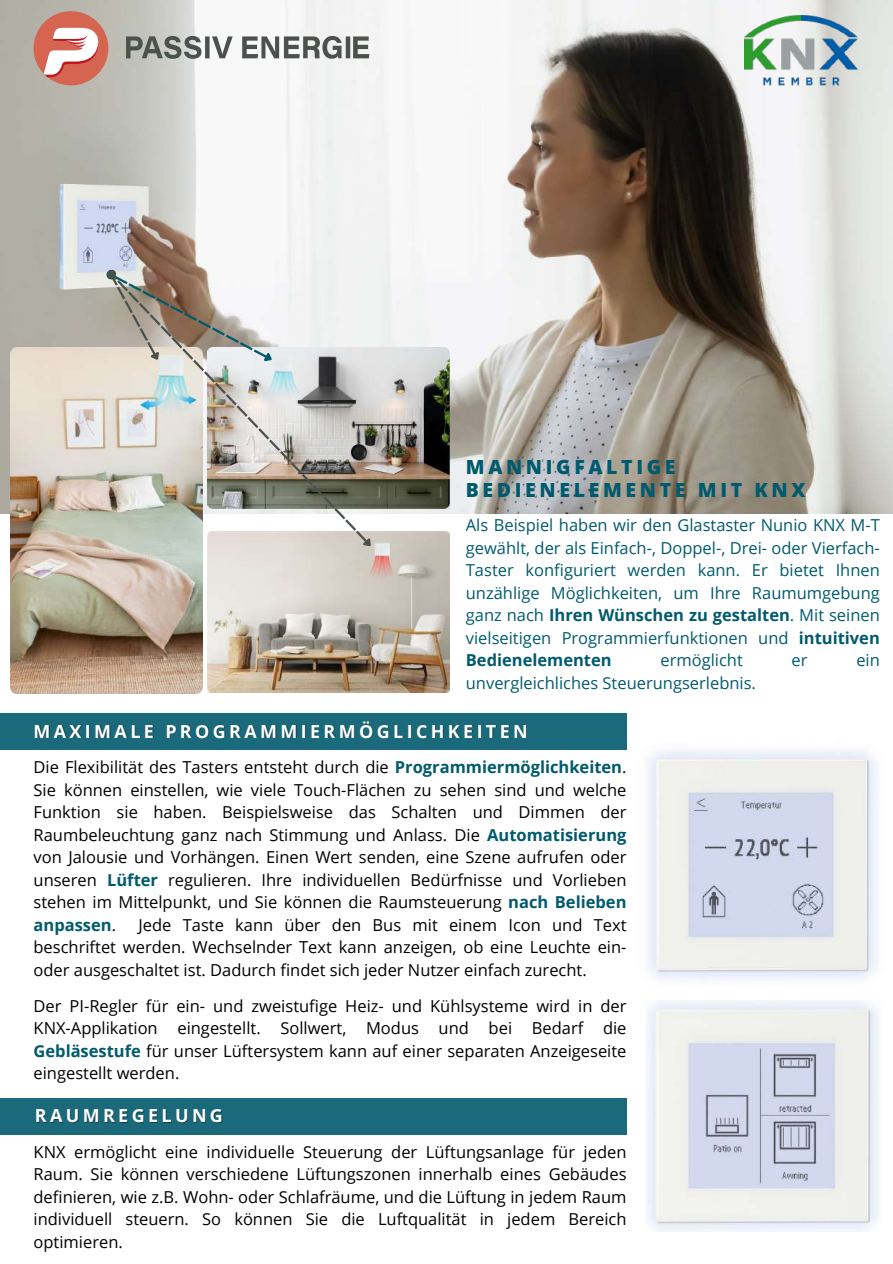
<style>
.page{position:relative;width:893px;height:1264px;background:#fff}
.page>*{position:absolute;margin:0;border:0;box-sizing:border-box;transform-origin:0 0}
.t1{font:800 19.5px/22.5px "Open Sans";letter-spacing:.185em;color:#005a6d}
.t2{font:700 18px "Open Sans";letter-spacing:.185em;color:#fff}
.t3{font:16.5px/22.5px "Open Sans";color:#000;text-align:justify}
.t4{font:16.5px/22.5px "Open Sans";color:#005a6d;text-align:justify}
.s1{font-weight:700}
.s2{font-weight:700;color:#005a6d}
</style>
<div class="page">
<img style="left:647px;top:751px;width:230px;height:229px">
<img style="left:0;top:0;width:892px;height:514px">
<div style="left:0;top:713px;width:626px;height:36px;background:#1a6a7b"></div>
<img style="left:646px;top:1000px;width:233px;height:231px">
<div style="left:34px;top:11px;width:74px;height:74px;background:#d56451;border-radius:50%"></div>
<svg style="left:44px;top:28px;width:55px;height:49px"></svg>
<svg style="left:126px;top:36px;width:243px;height:23px"></svg>
<img style="left:744px;top:15px;width:113px;height:71px">
<div style="left:0;top:1097px;width:626px;height:37px;background:#1a6a7b"></div>
<img style="left:11px;top:348px;width:191px;height:345px">
<img style="left:208px;top:531px;width:241px;height:161px">
<img style="left:367px;top:348px;width:82px;height:160px">
<img style="left:113px;top:276px;width:254px;height:266px">
<svg style="left:359px;top:534px;width:19px;height:18px"></svg>
<svg style="left:103px;top:266px;width:174px;height:100px"></svg>
<p class="t1" style="left:466px;top:455px;width:341px">MANNIGFALTIGE<br>BEDIENELEMENTE MIT KNX</p>
<p class="t4" style="left:466px;top:513px;width:415px">Als Beispiel haben wir den Glastaster Nunio KNX M-T gewählt, der als Einfach-, Doppel-, Drei- oder Vierfach-Taster konfiguriert werden kann. Er bietet Ihnen unzählige Möglichkeiten, um Ihre Raumumgebung ganz nach <span class="s1">Ihren Wünschen zu gestalten</span>. Mit seinen vielseitigen Programmierfunktionen und <span class="s1">intuitiven Bedienelementen</span></p>
<p class="t4" style="left:660px;top:648px;width:84px">ermöglicht</p>
<p class="t4" style="left:791px;top:648px;width:17px">er</p>
<p class="t4" style="left:856px;top:648px;width:25px">ein</p>
<p class="t4" style="left:466px;top:671px;width:291px">unvergleichliches Steuerungserlebnis.</p>
<p class="t2" style="left:34px;top:718px;width:495px">MAXIMALE PROGRAMMIERMÖGLICHKEITEN</p>
<p class="t3" style="left:34px;top:755px;width:594px">Die Flexibilität des Tasters entsteht durch die <span class="s2">Programmiermöglichkeiten</span>.<br>Sie können einstellen, wie viele Touch-Flächen zu sehen sind und welche Funktion sie haben. Beispielsweise das Schalten und Dimmen der Raumbeleuchtung ganz nach Stimmung und Anlass. Die <span class="s2">Automatisierung </span>von Jalousie und Vorhängen. Einen Wert senden, eine Szene aufrufen oder unseren <span class="s2">Lüfter</span> regulieren. Ihre individuellen Bedürfnisse und Vorlieben stehen im Mittelpunkt, und Sie können die Raumsteuerung <span class="s2">nach Belieben anpassen</span>.</p>
<p class="t3" style="left:34px;top:913px;width:594px;text-indent:105px">Jede Taste kann über den Bus mit einem Icon und Text beschriftet werden. Wechselnder Text kann anzeigen, ob eine Leuchte ein&shy;oder ausgeschaltet ist. Dadurch findet sich jeder Nutzer einfach zurecht.</p>
<p class="t3" style="left:34px;top:994px;width:594px">Der PI-Regler für ein- und zweistufige Heiz- und Kühlsysteme wird in der KNX-Applikation eingestellt. Sollwert, Modus und bei Bedarf die <span class="s2">Gebläsestufe</span> für unser Lüftersystem kann auf einer separaten Anzeigeseite eingestellt werden.</p>
<p class="t2" style="left:35px;top:1103px;width:190px">RAUMREGELUNG</p>
<p class="t3" style="left:34px;top:1139px;width:594px">KNX ermöglicht eine individuelle Steuerung der Lüftungsanlage für jeden Raum. Sie können verschiedene Lüftungszonen innerhalb eines Gebäudes definieren, wie z.B. Wohn- oder Schlafräume, und die Lüftung in jedem Raum individuell steuern. So können Sie die Luftqualität in jedem Bereich optimieren.</p>
</div>
